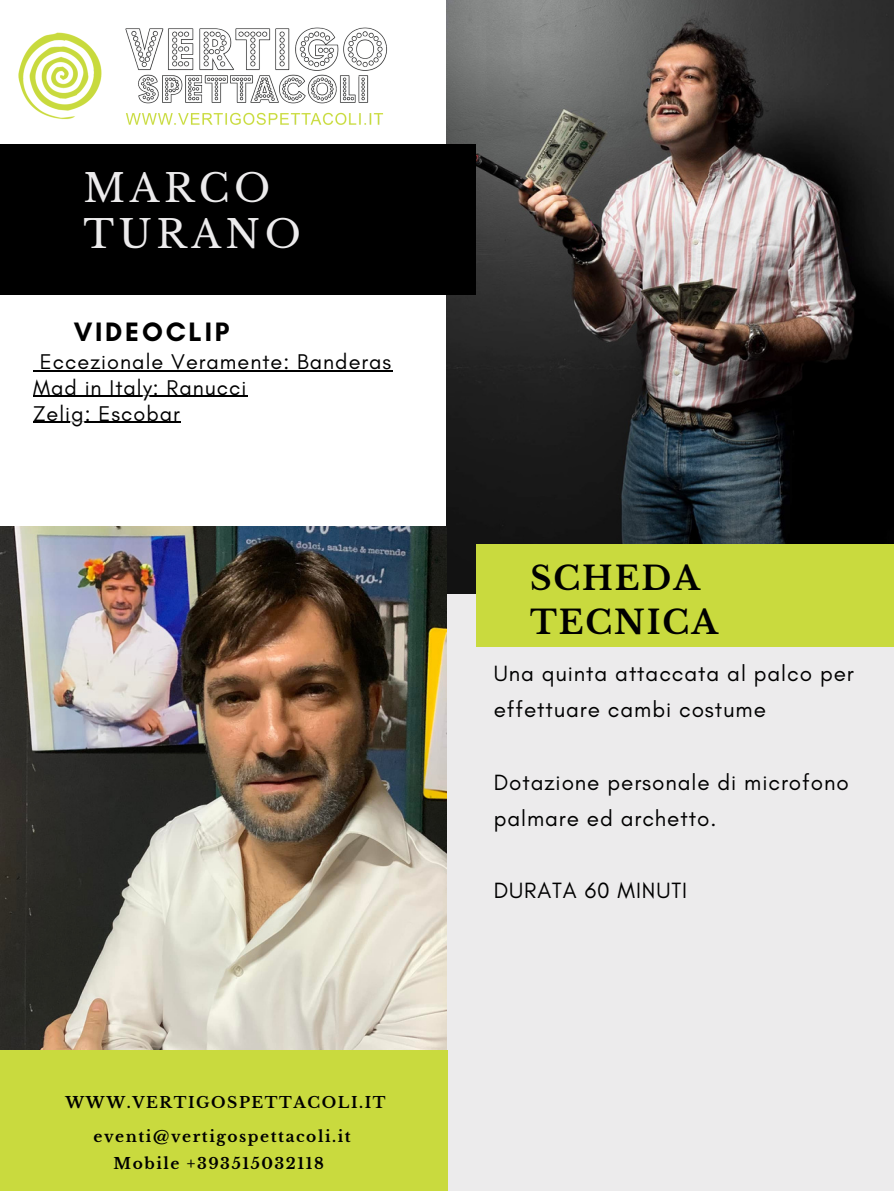
<style>
.page{position:relative;width:894px;height:1191px;background:#fff}
.page>*{position:absolute;margin:0;border:0;box-sizing:border-box;transform-origin:0 0}
.t1{font:38.4px/45.6px "Libre Baskerville";letter-spacing:.12em;color:#ecebec}
.t2{font:700 32.55px/43.8px "Libre Baskerville";letter-spacing:.06em;color:#000}
.t3{font:700 27.15px "Glacial Indifference";letter-spacing:.1em;color:#000}
.t4{font:22.5px/36px "Glacial Indifference";letter-spacing:.04em;color:#000}
.t5{font:21.75px/25.8px "Glacial Indifference";letter-spacing:.045em;color:#000}
.t6{font:700 15.45px/26.7px "Libre Baskerville";letter-spacing:.1em;color:#000;text-align:center}
</style>
<div class="page">
<div style="left:446px;top:543px;width:447px;height:647px;background:#ecebec"></div>
<img style="left:125px;top:27px;width:263px;height:98px">
<img style="left:18px;top:32px;width:84px;height:88px">
<img style="left:446px;top:0;width:447px;height:593px">
<div style="left:0;top:144px;width:476px;height:151px;background:#000"></div>
<img style="left:0;top:526px;width:447px;height:524px">
<div style="left:0;top:1050px;width:447px;height:140px;background:#c9da3e"></div>
<div style="left:476px;top:544px;width:417px;height:102px;background:#c9da3e"></div>
<hr style="left:40px;top:370px;width:352px;height:1px;background:#000">
<hr style="left:33px;top:396px;width:214px;height:1px;background:#000">
<hr style="left:33px;top:422px;width:148px;height:1px;background:#000">
<h4 class="t1" style="left:83px;top:166px;width:219px">MARCO<br>TURANO</h4>
<h6 class="t3" style="left:74px;top:315px;width:157px">VIDEOCLIP</h6>
<p class="t5" style="left:40px;top:348px;width:353px">Eccezionale Veramente: Banderas</p>
<p class="t5" style="left:33px;top:374px;width:215px">Mad in Italy: Ranucci<br>Zelig: Escobar</p>
<h5 class="t6" style="left:65px;top:1089px;width:321px">WWW.VERTIGOSPETTACOLI.IT</h5>
<p class="t6" style="left:93px;top:1123px;width:259px">eventi@vertigospettacoli.it<br>Mobile +393515032118</p>
<h5 class="t2" style="left:530px;top:556px;width:189px">SCHEDA<br>TECNICA</h5>
<h1 class="t4" style="left:493px;top:655px;width:361px">Una quinta attaccata al palco per effettuare cambi costume</h1>
<p class="t4" style="left:493px;top:763px;width:356px">Dotazione personale di microfono palmare ed archetto.</p>
<h5 class="t4" style="left:493px;top:871px;width:195px">DURATA 60 MINUTI</h5>
</div>
